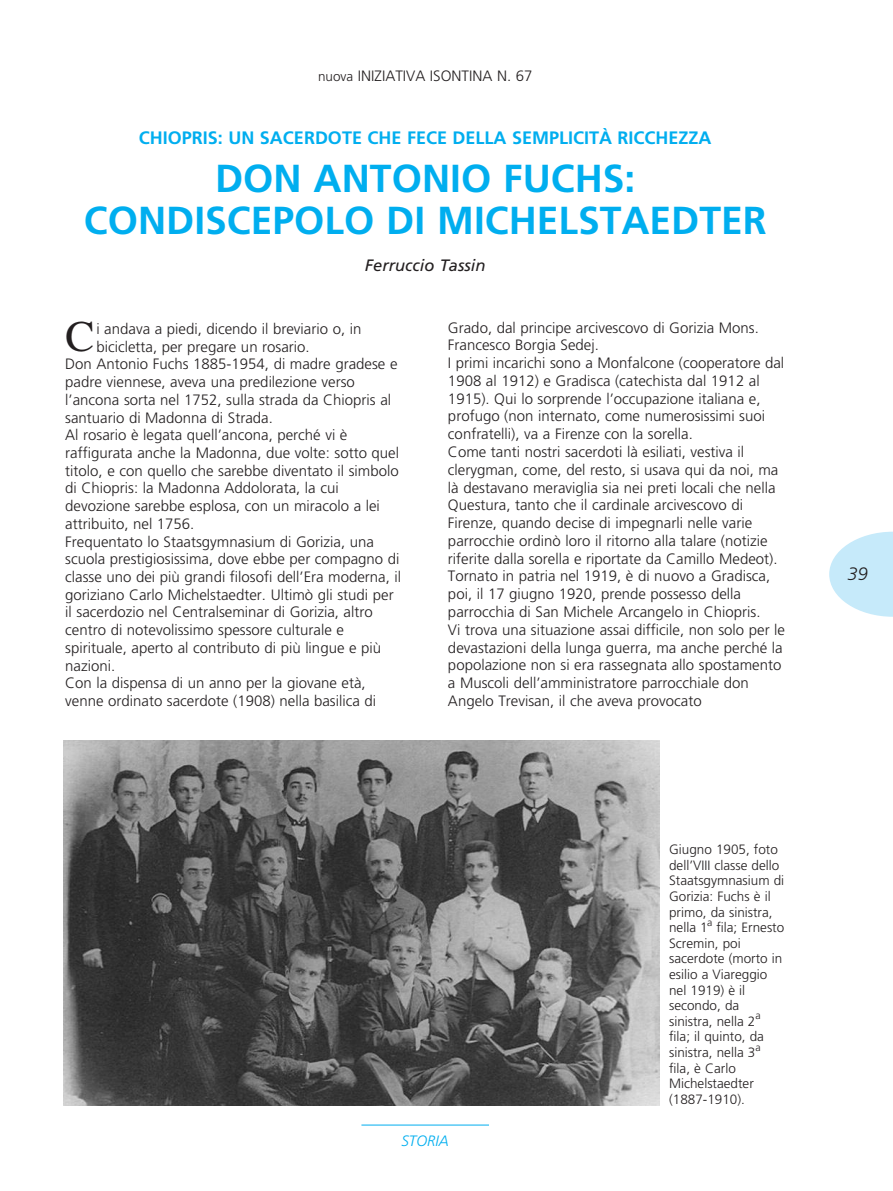
<style>
.page{position:relative;width:893px;height:1191px;background:#fff}
.page>*{position:absolute;margin:0;border:0;box-sizing:border-box;transform-origin:0 0}
.t1{font:43.65px "Times Roman Yu";color:#231f20}
.t2{font:39px/42px "Frutiger Bold Yu";color:#00aeef;text-align:center}
.t3{font:18px "Frutiger Bold Yu";color:#00aeef}
.t4{font:18px "Frutiger Light Italic Yu";color:#231f20}
.t5{font:16.5px "Frutiger Italic Yu";color:#231f20}
.t6{font:15px/17.7px "Frutiger Light Yu";color:#231f20}
.t7{font:15px "Frutiger Light Italic Yu";color:#00aeef}
.t8{font:13.5px/15.6px "Frutiger Light Yu";color:#231f20}
.t9{font:10.5px "Frutiger Light Yu";color:#231f20}
.s1{font-size:13.5px}
</style>
<div class="page">
<svg style="left:829px;top:531px;width:64px;height:86px"></svg>
<hr style="left:361px;top:1124px;width:128px;height:1px;background:#00aeef">
<img style="left:64px;top:740px;width:595px;height:366px">
<p class="t6" style="left:318px;top:67px;width:216px"><span class="s1">nuova</span> INIZIATIVA ISONTINA N. 67</p>
<p class="t3" style="left:139px;top:127px;width:574px">CHIOPRIS: UN SACERDOTE CHE FECE DELLA SEMPLICITÀ RICCHEZZA</p>
<h2 class="t2" style="left:84px;top:157px;width:684px">DON ANTONIO FUCHS:<br>CONDISCEPOLO DI MICHELSTAEDTER</h2>
<p class="t5" style="left:365px;top:256px;width:122px">Ferruccio Tassin</p>
<h1 class="t1" style="left:65px;top:310px;width:31px">C</h1>
<p class="t6" style="left:96px;top:320px;width:267px">i andava a piedi, dicendo il breviario o, in</p>
<p class="t6" style="left:96px;top:338px;width:215px">bicicletta, per pregare un rosario.</p>
<p class="t6" style="left:65px;top:355px;width:334px">Don Antonio Fuchs 1885-1954, di madre gradese e</p>
<p class="t6" style="left:65px;top:373px;width:291px">padre viennese, aveva una predilezione verso</p>
<p class="t6" style="left:65px;top:391px;width:327px">l’ancona sorta nel 1752, sulla strada da Chiopris al</p>
<p class="t6" style="left:65px;top:408px;width:209px">santuario di Madonna di Strada.</p>
<p class="t6" style="left:65px;top:426px;width:284px">Al rosario è legata quell’ancona, perché vi è</p>
<p class="t6" style="left:65px;top:444px;width:335px">raffigurata anche la Madonna, due volte: sotto quel</p>
<p class="t6" style="left:65px;top:462px;width:335px">titolo, e con quello che sarebbe diventato il simbolo</p>
<p class="t6" style="left:65px;top:479px;width:275px">di Chiopris: la Madonna Addolorata, la cui</p>
<p class="t6" style="left:65px;top:497px;width:316px">devozione sarebbe esplosa, con un miracolo a lei</p>
<p class="t6" style="left:65px;top:515px;width:131px">attribuito, nel 1756.</p>
<p class="t6" style="left:65px;top:532px;width:310px">Frequentato lo Staatsgymnasium di Gorizia, una</p>
<p class="t6" style="left:65px;top:550px;width:336px">scuola prestigiosissima, dove ebbe per compagno di</p>
<p class="t6" style="left:65px;top:568px;width:337px">classe uno dei più grandi filosofi dell’Era moderna, il</p>
<p class="t6" style="left:65px;top:585px;width:330px">goriziano Carlo Michelstaedter. Ultimò gli studi per</p>
<p class="t6" style="left:65px;top:603px;width:309px">il sacerdozio nel Centralseminar di Gorizia, altro</p>
<p class="t6" style="left:65px;top:621px;width:280px">centro di notevolissimo spessore culturale e</p>
<p class="t6" style="left:65px;top:639px;width:317px">spirituale, aperto al contributo di più lingue e più</p>
<p class="t6" style="left:65px;top:656px;width:52px">nazioni.</p>
<p class="t6" style="left:65px;top:674px;width:302px">Con la dispensa di un anno per la giovane età,</p>
<p class="t6" style="left:65px;top:692px;width:312px">venne ordinato sacerdote (1908) nella basilica di</p>
<p class="t6" style="left:448px;top:318px;width:339px">Grado, dal principe arcivescovo di Gorizia Mons.<br>Francesco Borgia Sedej.<br>I primi incarichi sono a Monfalcone (cooperatore dal 1908 al 1912) e Gradisca (catechista dal 1912 al 1915). Qui lo sorprende l’occupazione italiana e, profugo (non internato, come numerosissimi suoi confratelli), va a Firenze con la sorella.<br>Come tanti nostri sacerdoti là esiliati, vestiva il clerygman, come, del resto, si usava qui da noi, ma là destavano meraviglia sia nei preti locali che nella Questura, tanto che il cardinale arcivescovo di Firenze, quando decise di impegnarli nelle varie parrocchie ordinò loro il ritorno alla talare (notizie riferite dalla sorella e riportate da Camillo Medeot).<br>Tornato in patria nel 1919, è di nuovo a Gradisca, poi, il 17 giugno 1920, prende possesso della parrocchia di San Michele Arcangelo in Chiopris.<br>Vi trova una situazione assai difficile, non solo per le devastazioni della lunga guerra, ma anche perché la popolazione non si era rassegnata allo spostamento a Muscoli dell’amministratore parrocchiale don Angelo Trevisan, il che aveva provocato</p>
<p class="t8" style="left:669px;top:841px;width:117px">Giugno 1905, foto dell’VIII classe dello<br>Staatsgymnasium di<br>Gorizia: Fuchs è il primo, da sinistra, nella 1</p>
<p class="t9" style="left:707px;top:916px;width:7px">a</p>
<p class="t8" style="left:669px;top:919px;width:117px;text-indent:47px">fila; Ernesto<br>Scremin, poi sacerdote (morto in esilio a Viareggio nel 1919) è il secondo, da sinistra, nella 2</p>
<p class="t9" style="left:755px;top:1009px;width:7px">a</p>
<p class="t8" style="left:669px;top:1029px;width:96px">fila; il quinto, da sinistra, nella 3</p>
<p class="t9" style="left:755px;top:1040px;width:7px">a</p>
<p class="t8" style="left:669px;top:1060px;width:86px">fila, è Carlo<br>Michelstaedter (1887-1910).</p>
<p class="t7" style="left:401px;top:1132px;width:49px">STORIA</p>
<p class="t4" style="left:848px;top:563px;width:22px">39</p>
</div>
